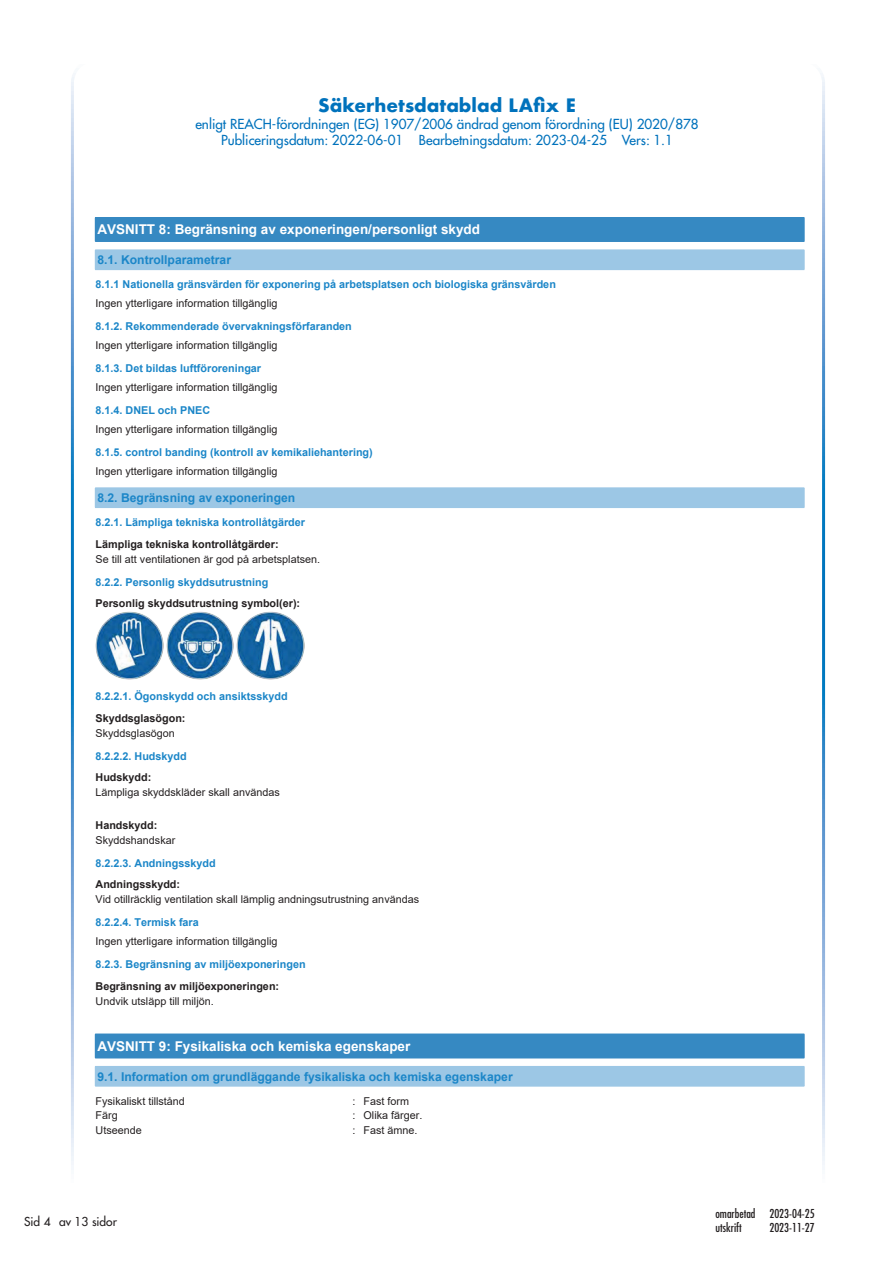
<style>
.page{position:relative;width:893px;height:1263px;background:#fff}
.page>*{position:absolute;margin:0;border:0;box-sizing:border-box;transform-origin:0 0}
.t1{font:700 18px "Futura";color:#0072bc}
.t2{font:500 13.5px/16.2px "Futura LT Pro";color:#0072bc;text-align:center}
.t3{font:700 13.5px "Arial";color:#fff}
.t4{font:700 12.15px "Arial";color:#1b86c8}
.t5{font:500 condensed 12px/14.4px "Futura LT Pro";color:#231f20}
.t6{font:500 12px "Futura LT Pro";color:#231f20}
.t7{font:10.8px "Arial";color:#231f20}
.t8{font:700 10.8px "Arial";color:#1b86c8}
.t9{font:700 10.8px "Arial";color:#231f20}
</style>
<div class="page">
<div style="left:95px;top:218px;width:709px;height:23px;background:#3689c2"></div>
<svg style="left:804px;top:218px;width:1px;height:23px"></svg>
<hr style="left:95px;top:217px;width:709px;height:1px;background:#3689c2">
<hr style="left:95px;top:241px;width:709px;height:1px;background:#3689c2">
<div style="left:95px;top:250px;width:709px;height:19px;background:#9cc7e5"></div>
<svg style="left:804px;top:250px;width:1px;height:19px"></svg>
<hr style="left:95px;top:269px;width:709px;height:1px;background:#9cc7e5">
<div style="left:95px;top:488px;width:709px;height:19px;background:#9cc7e5"></div>
<svg style="left:804px;top:488px;width:1px;height:19px"></svg>
<hr style="left:95px;top:507px;width:709px;height:1px;background:#9cc7e5">
<div style="left:95px;top:1034px;width:709px;height:24px;background:#3689c2"></div>
<svg style="left:804px;top:1034px;width:1px;height:24px"></svg>
<hr style="left:95px;top:1058px;width:709px;height:1px;background:#3689c2">
<div style="left:95px;top:1066px;width:709px;height:20px;background:#9cc7e5"></div>
<svg style="left:804px;top:1066px;width:1px;height:20px"></svg>
<hr style="left:95px;top:1086px;width:709px;height:1px;background:#9cc7e5">
<img style="left:96px;top:612px;width:67px;height:67px">
<img style="left:166px;top:612px;width:68px;height:67px">
<img style="left:237px;top:612px;width:67px;height:67px">
<h1 class="t1" style="left:318px;top:93px;width:259px">Säkerhetsdatablad LAfix E</h1>
<p class="t2" style="left:195px;top:115px;width:505px">enligt REACH-förordningen (EG) 1907/2006 ändrad genom förordning (EU) 2020/878<br>Publiceringsdatum: 2022-06-01 Bearbetningsdatum: 2023-04-25 Vers: 1.1</p>
<p class="t3" style="left:97px;top:220px;width:384px">AVSNITT 8: Begränsning av exponeringen/personligt skydd</p>
<p class="t4" style="left:97px;top:251px;width:135px">8.1. Kontrollparametrar</p>
<p class="t8" style="left:96px;top:277px;width:462px">8.1.1 Nationella gränsvärden för exponering på arbetsplatsen och biologiska gränsvärden</p>
<p class="t7" style="left:96px;top:296px;width:183px">Ingen ytterligare information tillgänglig</p>
<p class="t8" style="left:96px;top:319px;width:258px">8.1.2. Rekommenderade övervakningsförfaranden</p>
<p class="t7" style="left:96px;top:338px;width:183px">Ingen ytterligare information tillgänglig</p>
<p class="t8" style="left:96px;top:360px;width:167px">8.1.3. Det bildas luftföroreningar</p>
<p class="t7" style="left:96px;top:380px;width:183px">Ingen ytterligare information tillgänglig</p>
<p class="t8" style="left:96px;top:402px;width:116px">8.1.4. DNEL och PNEC</p>
<p class="t7" style="left:96px;top:422px;width:183px">Ingen ytterligare information tillgänglig</p>
<p class="t8" style="left:96px;top:444px;width:279px">8.1.5. control banding (kontroll av kemikaliehantering)</p>
<p class="t7" style="left:96px;top:464px;width:183px">Ingen ytterligare information tillgänglig</p>
<p class="t4" style="left:97px;top:489px;width:199px">8.2. Begränsning av exponeringen</p>
<p class="t8" style="left:96px;top:515px;width:211px">8.2.1. Lämpliga tekniska kontrollåtgärder</p>
<p class="t9" style="left:96px;top:536px;width:185px">Lämpliga tekniska kontrollåtgärder:</p>
<p class="t7" style="left:96px;top:551px;width:226px">Se till att ventilationen är god på arbetsplatsen.</p>
<p class="t8" style="left:96px;top:574px;width:174px">8.2.2. Personlig skyddsutrustning</p>
<p class="t9" style="left:96px;top:596px;width:206px">Personlig skyddsutrustning symbol(er):</p>
<p class="t8" style="left:96px;top:689px;width:194px">8.2.2.1. Ögonskydd och ansiktsskydd</p>
<p class="t9" style="left:96px;top:710px;width:92px">Skyddsglasögon:</p>
<p class="t7" style="left:96px;top:725px;width:81px">Skyddsglasögon</p>
<p class="t8" style="left:96px;top:748px;width:93px">8.2.2.2. Hudskydd</p>
<p class="t9" style="left:96px;top:770px;width:57px">Hudskydd:</p>
<p class="t7" style="left:96px;top:785px;width:186px">Lämpliga skyddskläder skall användas</p>
<p class="t9" style="left:96px;top:817px;width:63px">Handskydd:</p>
<p class="t7" style="left:96px;top:832px;width:81px">Skyddshandskar</p>
<p class="t8" style="left:96px;top:855px;width:122px">8.2.2.3. Andningsskydd</p>
<p class="t9" style="left:96px;top:877px;width:86px">Andningsskydd:</p>
<p class="t7" style="left:96px;top:892px;width:325px">Vid otillräcklig ventilation skall lämplig andningsutrustning användas</p>
<p class="t8" style="left:96px;top:915px;width:105px">8.2.2.4. Termisk fara</p>
<p class="t7" style="left:96px;top:934px;width:183px">Ingen ytterligare information tillgänglig</p>
<p class="t8" style="left:96px;top:957px;width:212px">8.2.3. Begränsning av miljöexponeringen</p>
<p class="t9" style="left:96px;top:978px;width:185px">Begränsning av miljöexponeringen:</p>
<p class="t7" style="left:96px;top:993px;width:120px">Undvik utsläpp till miljön.</p>
<p class="t3" style="left:97px;top:1037px;width:314px">AVSNITT 9: Fysikaliska och kemiska egenskaper</p>
<p class="t4" style="left:97px;top:1068px;width:417px">9.1. Information om grundläggande fysikaliska och kemiska egenskaper</p>
<p class="t7" style="left:96px;top:1093px;width:91px">Fysikaliskt tillstånd</p>
<p class="t7" style="left:352px;top:1093px;width:58px">: Fast form</p>
<p class="t7" style="left:96px;top:1108px;width:24px">Färg</p>
<p class="t7" style="left:352px;top:1108px;width:71px">: Olika färger.</p>
<p class="t7" style="left:96px;top:1123px;width:48px">Utseende</p>
<p class="t7" style="left:352px;top:1123px;width:67px">: Fast ämne.</p>
<p class="t6" style="left:24px;top:1213px;width:94px">Sid 4 av 13 sidor</p>
<p class="t5" style="left:715px;top:1206px;width:101px">omarbetad 2023-04-25 utskrift</p>
<p class="t5" style="left:769px;top:1220px;width:47px">2023-11-27</p>
</div>
